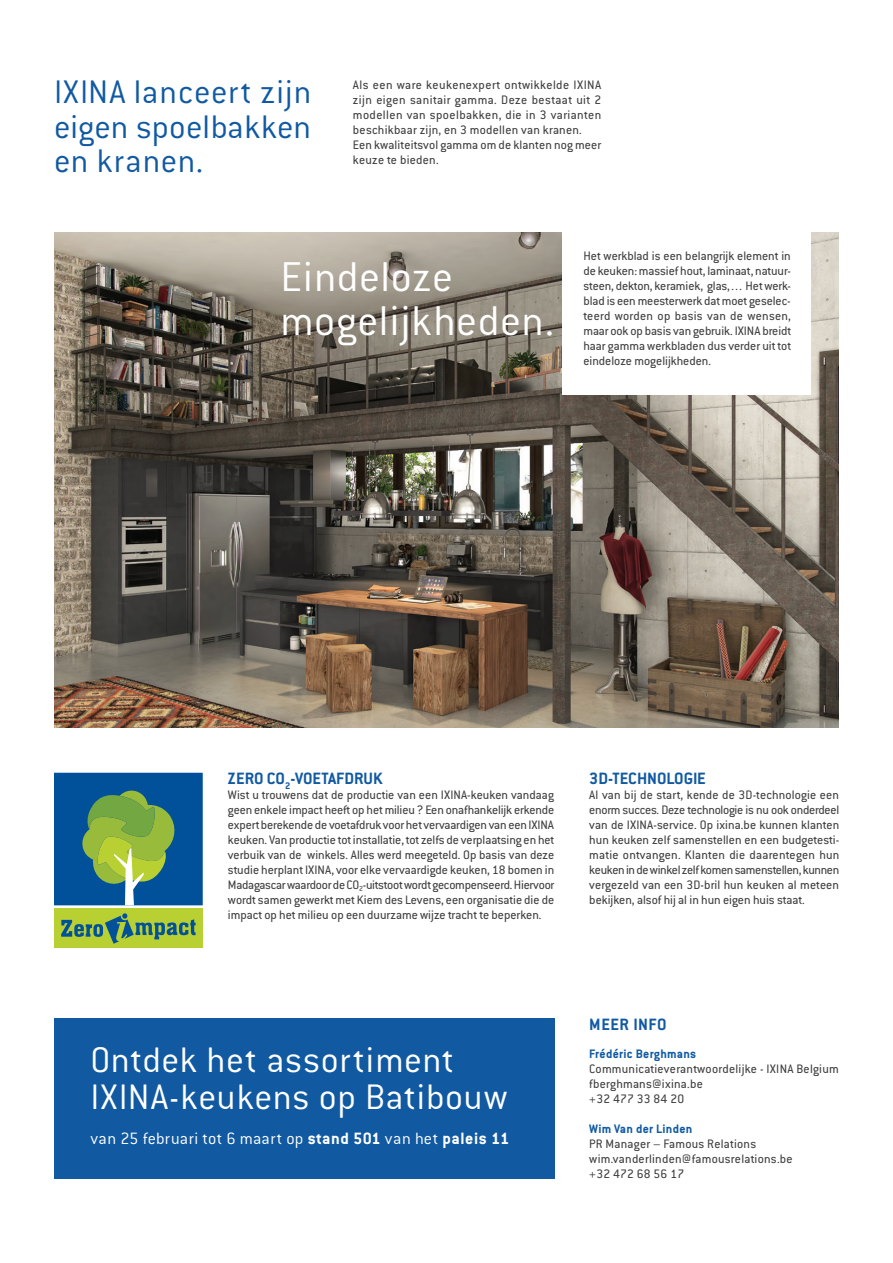
<style>
.page{position:relative;width:893px;height:1263px;background:#fff}
.page>*{position:absolute;margin:0;border:0;box-sizing:border-box;transform-origin:0 0}
.t1{font:300 45.75px/44px "Conduit ITC Std";letter-spacing:.015em;color:#fff}
.t2{font:300 39px/37.5px "Conduit ITC Std";letter-spacing:.015em;color:#fff}
.t3{font:300 36px/34.5px "Conduit ITC Std";letter-spacing:.015em;color:#115aa2;text-align:justify}
.t4{font:300 18px "Conduit ITC Std";letter-spacing:.02em;color:#fff}
.t5{font:700 18px "Conduit ITC Std";color:#115aa2}
.t6{font:700 18px "Conduit ITC Std";letter-spacing:.03em;color:#115aa2}
.t7{font:13.5px/15px "Conduit ITC Std";letter-spacing:.02em;color:#3e3e3f;text-align:justify}
.t8{font:700 13.5px "Conduit ITC Std";letter-spacing:.02em;color:#115aa2}
.s1{font-weight:700}
</style>
<div class="page">
<img style="left:54px;top:232px;width:785px;height:495px">
<div style="left:54px;top:1018px;width:500px;height:160px;background:#115aa2"></div>
<div style="left:562px;top:223px;width:249px;height:171px;background:#fff"></div>
<svg style="left:54px;top:905px;width:149px;height:4px"></svg>
<div style="left:54px;top:773px;width:149px;height:132px;background:#01509a"></div>
<div style="left:54px;top:909px;width:149px;height:39px;background:#b8d032"></div>
<svg style="left:61px;top:913px;width:135px;height:31px"></svg>
<svg style="left:82px;top:790px;width:93px;height:115px"></svg>
<h3 class="t3" style="left:54px;top:74px;width:259px">IXINA lanceert zijn eigen spoelbakken en kranen.</h3>
<p class="t7" style="left:353px;top:77px;width:250px;text-align:left">Als een ware keukenexpert ontwikkelde IXINA zijn eigen sanitair gamma. Deze bestaat uit 2 modellen van spoelbakken, die in 3 varianten beschikbaar zijn, en 3 modellen van kranen.<br>Een kwaliteitsvol gamma om de klanten nog meer keuze te bieden.</p>
<h1 class="t1" style="left:280px;top:254px;width:275px">Eindeloze mogelijkheden.</h1>
<p class="t7" style="left:583px;top:248px;width:209px">Het werkblad is een belangrijk element in de keuken: massief hout, laminaat, natuur&shy;steen, dekton, keramiek, glas,… Het werk&shy;blad is een meesterwerk dat moet geselec&shy;teerd worden op basis van de wensen, maar ook op basis van gebruik. IXINA breidt haar gamma werkbladen dus verder uit tot eindeloze mogelijkheden.</p>
<h3 class="t5" style="left:228px;top:767px;width:156px">ZERO CO<sub>2</sub>-VOETAFDRUK</h3>
<p class="t7" style="left:228px;top:787px;width:328px">Wist u trouwens dat de productie van een IXINA-keuken vandaag geen enkele impact heeft op het milieu ? Een onafhankelijk erkende expert berekende de voetafdruk voor het vervaardigen van een IXINA keuken. Van productie tot installatie, tot zelfs de verplaatsing en het verbuik van de winkels. Alles werd meegeteld. Op basis van deze studie herplant IXINA, voor elke vervaardigde keuken, 18 bomen in Madagascar waardoor de CO<sub>2</sub>-uitstoot wordt gecompenseerd. Hiervoor wordt samen gewerkt met Kiem des Levens, een organisatie die de impact op het milieu op een duurzame wijze tracht te beperken.</p>
<h3 class="t5" style="left:589px;top:767px;width:118px">3D-TECHNOLOGIE</h3>
<p class="t7" style="left:589px;top:787px;width:252px">Al van bij de start, kende de 3D-technologie een enorm succes. Deze technologie is nu ook onderdeel van de IXINA-service. Op ixina.be kunnen klanten hun keuken zelf samenstellen en een budgetesti&shy;matie ontvangen. Klanten die daarentegen hun keuken in de winkel zelf komen samenstellen, kunnen vergezeld van een 3D-bril hun keuken al meteen bekijken, alsof hij al in hun eigen huis staat.</p>
<h2 class="t2" style="left:90px;top:1040px;width:419px">Ontdek het assortiment<br>IXINA-keukens op Batibouw</h2>
<h3 class="t4" style="left:90px;top:1127px;width:420px">van 25 februari tot 6 maart op <span class="s1">stand 501</span> van het <span class="s1">paleis 11</span></h3>
<h3 class="t6" style="left:589px;top:1013px;width:79px">MEER INFO</h3>
<p class="t8" style="left:589px;top:1046px;width:108px">Frédéric Berghmans</p>
<p class="t7" style="left:589px;top:1061px;width:251px;text-align:left">Communicatieverantwoordelijke - IXINA Belgium fberghmans@ixina.be<br>+32 477 33 84 20</p>
<p class="t8" style="left:589px;top:1121px;width:105px">Wim Van der Linden</p>
<p class="t7" style="left:589px;top:1136px;width:205px;text-align:left">PR Manager – Famous Relations wim.vanderlinden@famousrelations.be +32 472 68 56 17</p>
</div>
